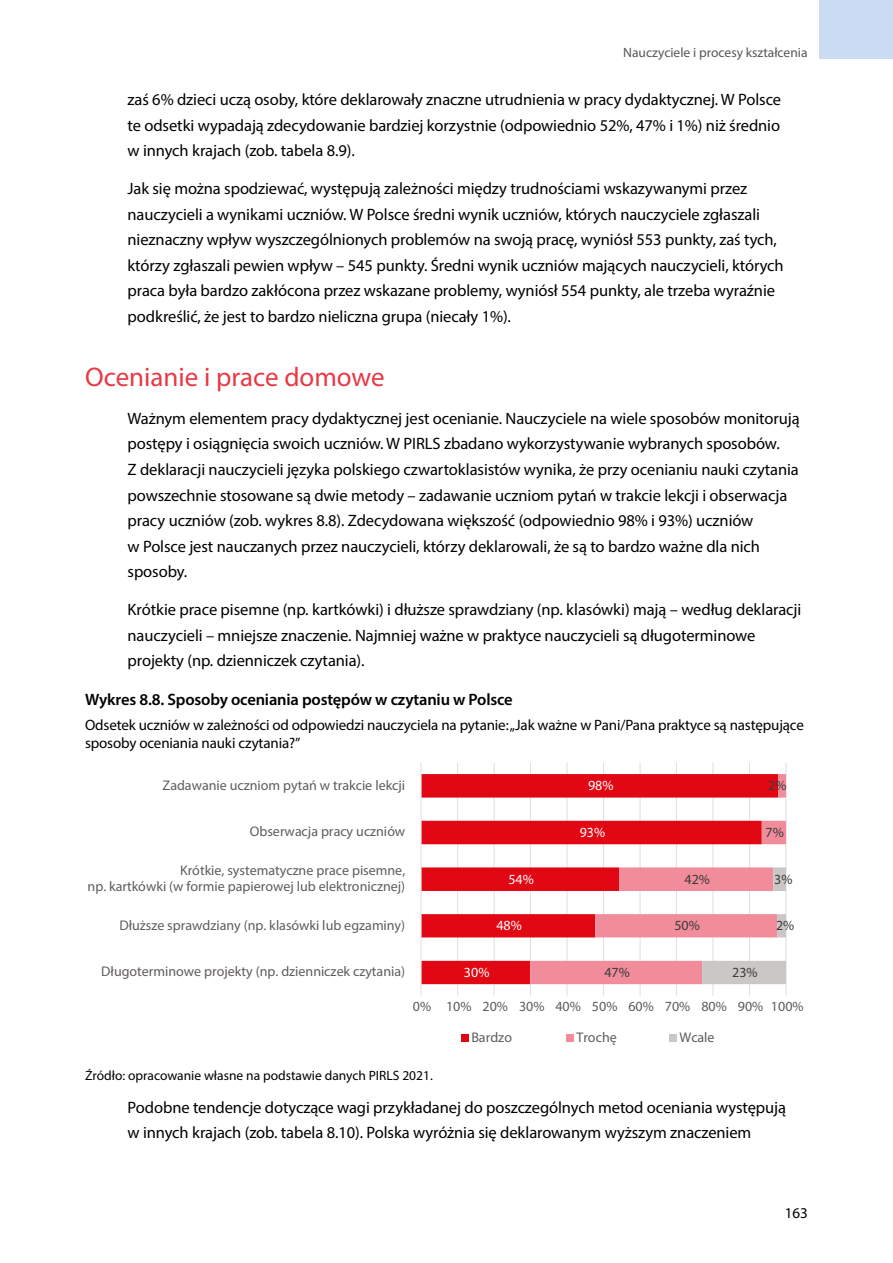
<style>
.page{position:relative;width:893px;height:1263px;background:#fff}
.page>*{position:absolute;margin:0;border:0;box-sizing:border-box;transform-origin:0 0}
.TYTUŁ_2_STOPNIA{font:27px "Myriad Pro";color:#e83945}
.TEKST_podstawowy{font:16.5px/25.5px "Myriad Pro";letter-spacing:-.005em;color:#000}
.TABELA_nagłówek{font:600 16.5px "Myriad Pro";letter-spacing:-.01em;color:#000}
.TABELA_nagłówek-2{font:15px/18px "Myriad Pro";letter-spacing:-.01em;color:#000}
.t1{font:13.95px/16.4px "Myriad Pro";color:#605c5b;text-align:right}
.t2{font:13.95px "Myriad Pro";color:#3c3c3b}
.t3{font:13.95px "Myriad Pro";color:#fff}
.TABELA_podpis_Źródło{font:13.5px "Myriad Pro";color:#000}
.t4{font:13.5px "Myriad Pro";color:#575756}
</style>
<div class="page">
<div style="left:820px;top:0;width:73px;height:59px;background:#caddf4"></div>
<hr style="left:785px;top:762px;width:1px;height:234px;background:#e2e0e0">
<hr style="left:749px;top:762px;width:1px;height:234px;background:#e2e0e0">
<hr style="left:712px;top:762px;width:1px;height:234px;background:#e2e0e0">
<hr style="left:676px;top:762px;width:1px;height:234px;background:#e2e0e0">
<hr style="left:639px;top:762px;width:2px;height:234px;background:#e2e0e0">
<hr style="left:603px;top:762px;width:1px;height:234px;background:#e2e0e0">
<hr style="left:566px;top:762px;width:1px;height:234px;background:#e2e0e0">
<hr style="left:530px;top:762px;width:1px;height:234px;background:#e2e0e0">
<hr style="left:494px;top:762px;width:1px;height:234px;background:#e2e0e0">
<hr style="left:457px;top:762px;width:1px;height:234px;background:#e2e0e0">
<svg style="left:422px;top:774px;width:108px;height:210px;fill:#e10814"></svg>
<svg style="left:530px;top:774px;width:256px;height:210px"></svg>
<svg style="left:702px;top:867px;width:84px;height:117px"></svg>
<hr style="left:421px;top:762px;width:1px;height:234px;background:#e2e0e0">
<div style="left:461px;top:1034px;width:7px;height:8px;background:#e10814"></div>
<div style="left:566px;top:1034px;width:7px;height:8px;background:#f18c9b"></div>
<div style="left:669px;top:1034px;width:7px;height:8px;background:#cac7c7"></div>
<p class="t4" style="left:623px;top:44px;width:186px">Nauczyciele i procesy kształcenia</p>
<p class="TEKST_podstawowy" style="left:128px;top:86px;width:655px;text-align:justify">zaś 6% dzieci uczą osoby, które deklarowały znaczne utrudnienia w pracy dydaktycznej. W Polsce te odsetki wypadają zdecydowanie bardziej korzystnie (odpowiednio 52%, 47% i 1%) niż średnio w innych krajach (zob. tabela 8.9).</p>
<p class="TEKST_podstawowy" style="left:128px;top:176px;width:658px">Jak się można spodziewać, występują zależności między trudnościami wskazywanymi przez nauczycieli a wynikami uczniów. W Polsce średni wynik uczniów, których nauczyciele zgłaszali nieznaczny wpływ wyszczególnionych problemów na swoją pracę, wyniósł 553 punkty, zaś tych, którzy zgłaszali pewien wpływ – 545 punkty. Średni wynik uczniów mających nauczycieli, których praca była bardzo zakłócona przez wskazane problemy, wyniósł 554 punkty, ale trzeba wyraźnie podkreślić, że jest to bardzo nieliczna grupa (niecały 1%).</p>
<p class="TYTUŁ_2_STOPNIA" style="left:85px;top:360px;width:301px">Ocenianie i prace domowe</p>
<p class="TEKST_podstawowy" style="left:128px;top:405px;width:674px">Ważnym elementem pracy dydaktycznej jest ocenianie. Nauczyciele na wiele sposobów monitorują postępy i osiągnięcia swoich uczniów. W PIRLS zbadano wykorzystywanie wybranych sposobów.<br>Z deklaracji nauczycieli języka polskiego czwartoklasistów wynika, że przy ocenianiu nauki czytania powszechnie stosowane są dwie metody – zadawanie uczniom pytań w trakcie lekcji i obserwacja pracy uczniów (zob. wykres 8.8). Zdecydowana większość (odpowiednio 98% i 93%) uczniów<br>w Polsce jest nauczanych przez nauczycieli, którzy deklarowali, że są to bardzo ważne dla nich sposoby.</p>
<p class="TEKST_podstawowy" style="left:128px;top:597px;width:675px">Krótkie prace pisemne (np. kartkówki) i dłuższe sprawdziany (np. klasówki) mają – według deklaracji nauczycieli – mniejsze znaczenie. Najmniej ważne w praktyce nauczycieli są długoterminowe projekty (np. dzienniczek czytania).</p>
<p class="TABELA_nagłówek" style="left:85px;top:689px;width:429px">Wykres 8.8. Sposoby oceniania postępów w czytaniu w Polsce</p>
<p class="TABELA_nagłówek-2" style="left:85px;top:716px;width:720px">Odsetek uczniów w zależności od odpowiedzi nauczyciela na pytanie: „Jak ważne w Pani/Pana praktyce są następujące sposoby oceniania nauki czytania?”</p>
<p class="t1" style="left:163px;top:777px;width:244px">Zadawanie uczniom pytań w trakcie lekcji</p>
<p class="t3" style="left:588px;top:777px;width:27px">98%</p>
<p class="t2" style="left:768px;top:777px;width:20px">2%</p>
<p class="t1" style="left:250px;top:823px;width:157px">Obserwacja pracy uczniów</p>
<p class="t3" style="left:580px;top:824px;width:27px">93%</p>
<p class="t2" style="left:766px;top:824px;width:20px">7%</p>
<p class="t1" style="left:88px;top:862px;width:319px">Krótkie, systematyczne prace pisemne,<br>np. kartkówki (w formie papierowej lub elektronicznej)</p>
<p class="t3" style="left:508px;top:870px;width:27px">54%</p>
<p class="t2" style="left:685px;top:870px;width:27px">42%</p>
<p class="t2" style="left:774px;top:870px;width:20px">3%</p>
<p class="t1" style="left:119px;top:916px;width:287px">Dłuższe sprawdziany (np. klasówki lub egzaminy)</p>
<p class="t3" style="left:496px;top:917px;width:27px">48%</p>
<p class="t2" style="left:674px;top:917px;width:27px">50%</p>
<p class="t2" style="left:776px;top:917px;width:20px">2%</p>
<p class="t1" style="left:101px;top:963px;width:305px">Długoterminowe projekty (np. dzienniczek czytania)</p>
<p class="t3" style="left:464px;top:964px;width:27px">30%</p>
<p class="t2" style="left:604px;top:964px;width:27px">47%</p>
<p class="t2" style="left:732px;top:964px;width:27px">23%</p>
<p class="t1" style="left:413px;top:998px;width:392px">0% 10% 20% 30% 40% 50% 60% 70% 80% 90% 100%</p>
<p class="t1" style="left:471px;top:1028px;width:42px">Bardzo</p>
<p class="t1" style="left:576px;top:1028px;width:42px">Trochę</p>
<p class="t1" style="left:679px;top:1028px;width:37px">Wcale</p>
<p class="TABELA_podpis_Źródło" style="left:85px;top:1067px;width:349px">Źródło: opracowanie własne na podstawie danych PIRLS 2021.</p>
<p class="TEKST_podstawowy" style="left:128px;top:1094px;width:660px">Podobne tendencje dotyczące wagi przykładanej do poszczególnych metod oceniania występują w innych krajach (zob. tabela 8.10). Polska wyróżnia się deklarowanym wyższym znaczeniem</p>
<p class="TABELA_nagłówek-2" style="left:785px;top:1203px;width:25px">163</p>
</div>
